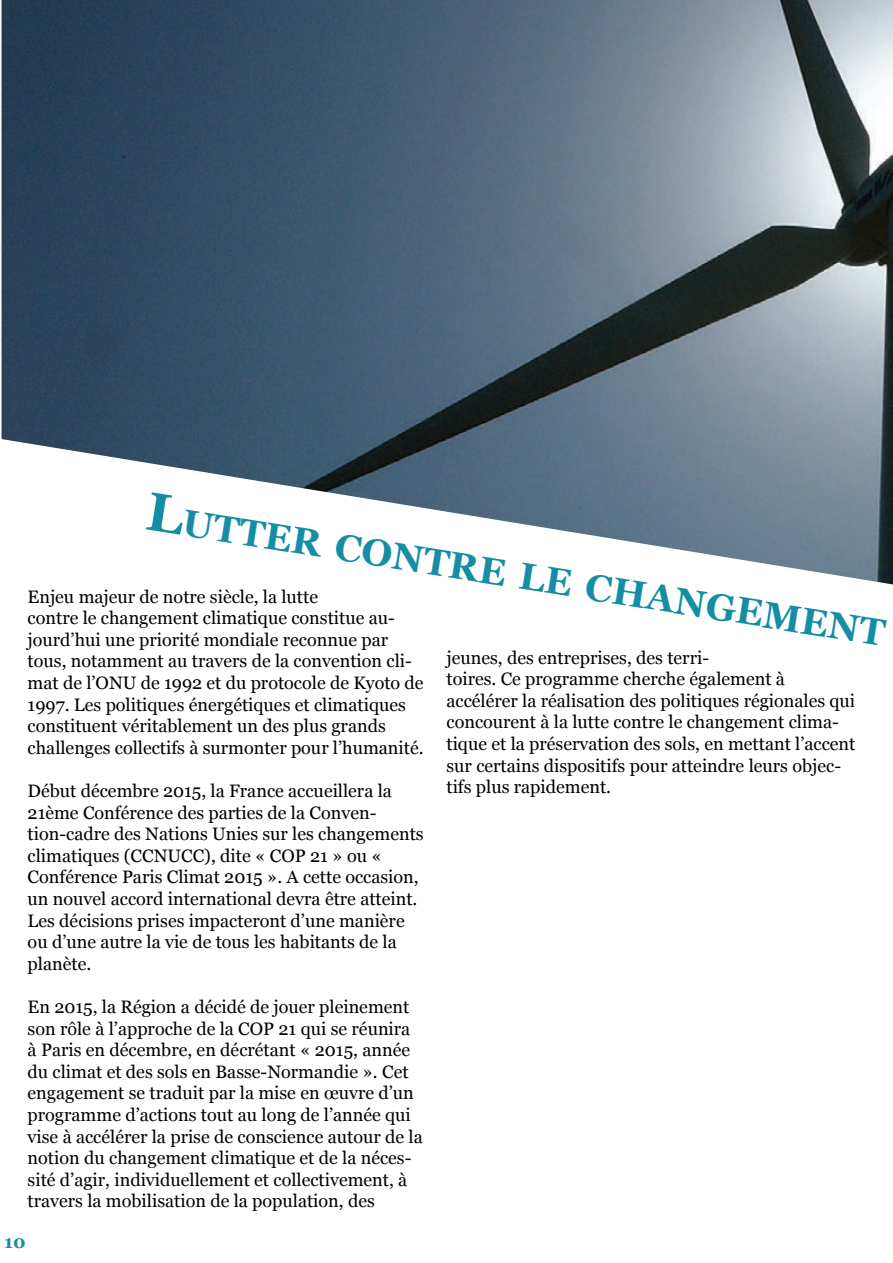
<style>
.page{position:relative;width:893px;height:1263px;background:#fff}
.page>*{position:absolute;margin:0;border:0;box-sizing:border-box;transform-origin:0 0}
.t1{font:700 37.8px "Georgia";color:#148da5}
.t2{font:18px/21.6px "Georgia";color:#000}
.t3{font:700 18px "Georgia";color:#148da5}
.s1{font-size:54px}
</style>
<div class="page">
<img style="left:2px;top:0;width:891px;height:584px">
<h1 class="t1" style="left:150px;top:492px;width:750px;rotate:9deg"><span class="s1">L</span>utter contre l e changement</h1>
<p class="t2" style="left:28px;top:586px;width:397px">Enjeu majeur de notre siècle, la lutte<br>contre le changement climatique constitue au&shy;jourd’hui une priorité mondiale reconnue par tous, notamment au travers de la convention cli&shy;mat de l’ONU de 1992 et du protocole de Kyoto de 1997. Les politiques énergétiques et climatiques constituent véritablement un des plus grands challenges collectifs à surmonter pour l’humanité.</p>
<p class="t2" style="left:28px;top:780px;width:397px">Début décembre 2015, la France accueillera la 21ème Conférence des parties de la Conven&shy;tion-cadre des Nations Unies sur les changements climatiques (CCNUCC), dite « COP 21 » ou « Conférence Paris Climat 2015 ». A cette occasion, un nouvel accord international devra être atteint.<br>Les décisions prises impacteront d’une manière ou d’une autre la vie de tous les habitants de la planète.</p>
<p class="t2" style="left:28px;top:996px;width:397px">En 2015, la Région a décidé de jouer pleinement son rôle à l’approche de la COP 21 qui se réunira à Paris en décembre, en décrétant « 2015, année du climat et des sols en Basse-Normandie ». Cet engagement se traduit par la mise en œuvre d’un programme d’actions tout au long de l’année qui vise à accélérer la prise de conscience autour de la notion du changement climatique et de la néces&shy;sité d’agir, individuellement et collectivement, à travers la mobilisation de la population, des</p>
<p class="t2" style="left:446px;top:647px;width:410px">jeunes, des entreprises, des terri-<br>toires. Ce programme cherche également à accélérer la réalisation des politiques régionales qui concourent à la lutte contre le changement clima&shy;tique et la préservation des sols, en mettant l’accent sur certains dispositifs pour atteindre leurs objec&shy;tifs plus rapidement.</p>
<p class="t3" style="left:4px;top:1230px;width:23px">10</p>
</div>
